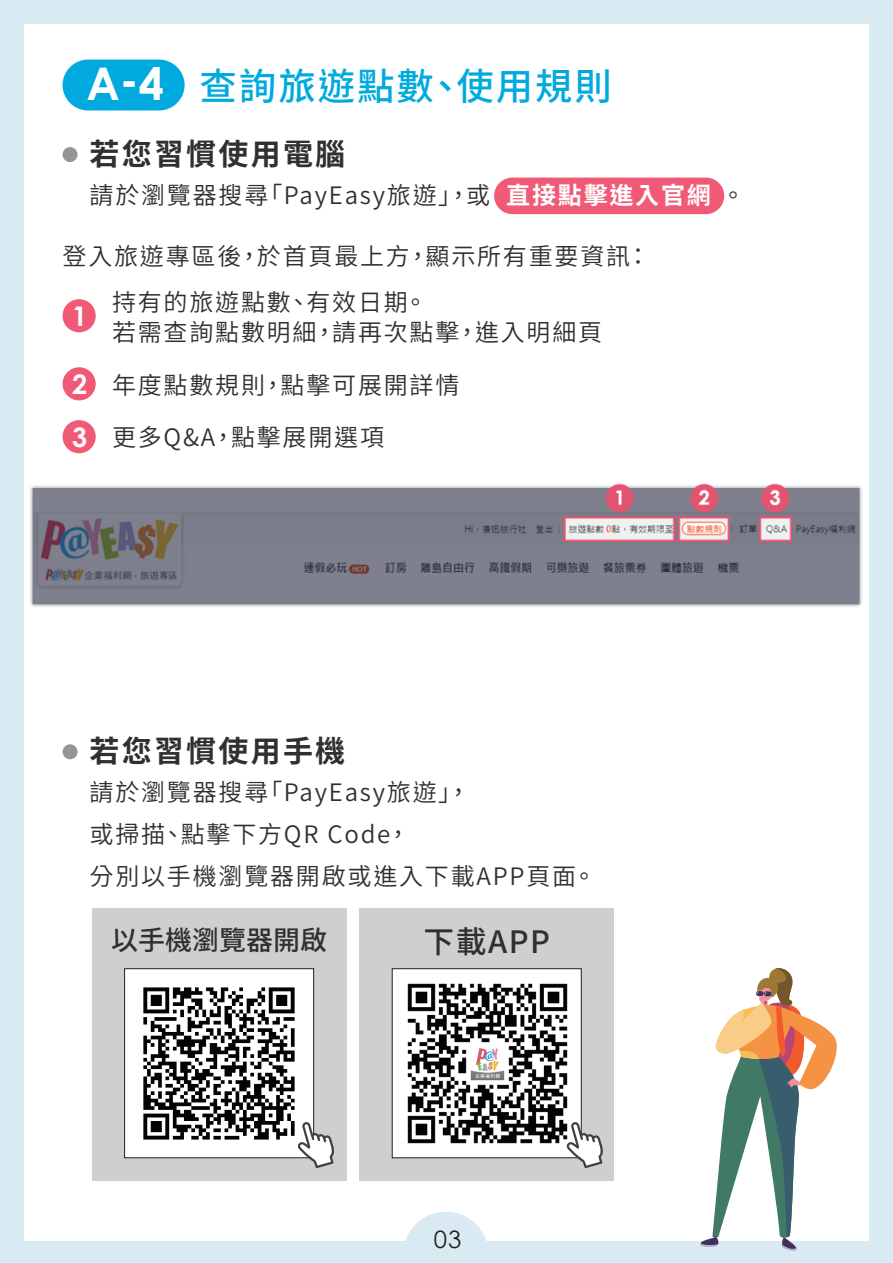
<style>
.page{position:relative;width:893px;height:1263px;background:#d9eaf2}
.page>*{position:absolute;margin:0;border:0;box-sizing:border-box;transform-origin:0 0}
.t1{font:500 37.5px "Noto Sans CJ Ktc";letter-spacing:.05em;color:#00aade}
.t2{font:500 30.75px "Noto Sans CJ Ktc";letter-spacing:.05em;color:#312f30}
.t3{font:700 30px "Noto Sans CJ Ktc";letter-spacing:.075em;color:#312f30}
.t4{font:500 27px "Noto Sans CJ Ktc";color:#312f30}
.t5{font:700 27px/52.9px "Century Gothic";color:#fff}
.t6{font:600 24px/42px "Noto Sans CJ Ktc";letter-spacing:.075em;color:#312f30}
.t7{font:24px "Century Gothic";color:#231f20}
.s1{font-family:"Century Gothic";font-weight:700;font-size:45px;color:#fff}
.s2{font-weight:700;color:#fff}
</style>
<div class="page">
<div style="left:24px;top:24px;width:845px;height:1217px;background:#fff"></div>
<svg style="left:405px;top:1212px;width:81px;height:29px"></svg>
<div style="left:494px;top:178px;width:230px;height:36px;background:#f05a76;border-radius:18px"></div>
<div style="left:92px;top:908px;width:254px;height:272px;background:#d1ced1"></div>
<div style="left:124px;top:968px;width:190px;height:190px;background:#fff;border:1px solid #231f20"></div>
<div style="left:359px;top:908px;width:255px;height:272px;background:#d1ced1"></div>
<div style="left:392px;top:968px;width:190px;height:190px;background:#fff;border:1px solid #231f20"></div>
<div style="left:63px;top:147px;width:15px;height:15px;background:#939598;border-radius:50%"></div>
<div style="left:63px;top:60px;width:122px;height:50px;background:#00aade;border-radius:25px"></div>
<div style="left:63px;top:744px;width:15px;height:15px;background:#939598;border-radius:50%"></div>
<svg style="left:700px;top:968px;width:137px;height:283px"></svg>
<img style="left:143px;top:987px;width:155px;height:159px">
<img style="left:407px;top:983px;width:161px;height:163px">
<img style="left:30px;top:483px;width:832px;height:124px">
<svg style="left:298px;top:1121px;width:36px;height:47px"></svg>
<svg style="left:567px;top:1121px;width:36px;height:47px"></svg>
<div style="left:63px;top:299px;width:33px;height:33px;background:#f05a76;border-radius:50%"></div>
<div style="left:63px;top:367px;width:33px;height:33px;background:#f05a76;border-radius:50%"></div>
<div style="left:63px;top:420px;width:33px;height:33px;background:#f05a76;border-radius:50%"></div>
<h1 class="t1" style="left:87px;top:66px;width:527px"><span class="s1">A-4</span> 查詢旅遊點數、使用規則</h1>
<p class="t3" style="left:90px;top:137px;width:257px">若您習慣使用電腦</p>
<p class="t6" style="left:90px;top:175px;width:657px">請於瀏覽器搜尋「PayEasy旅遊」，或 <span class="s2">直接點擊進入官網</span> 。</p>
<p class="t6" style="left:112px;top:234px;width:539px;line-height:45.9px;text-indent:-49px">登入旅遊專區後，於首頁最上方，顯示所有重要資訊：持有的旅遊點數、有效日期。</p>
<p class="t6" style="left:112px;top:307px;width:525px;line-height:52.5px">若需查詢點數明細，請再次點擊，進入明細頁 　年度點數規則，點擊可展開詳情 　<br>更多Q&amp;A，點擊展開選項</p>
<p class="t5" style="left:72px;top:288px;width:17px">1</p>
<p class="t5" style="left:72px;top:356px;width:17px">2<br>3</p>
<p class="t3" style="left:90px;top:734px;width:257px">若您習慣使用手機</p>
<p class="t6" style="left:90px;top:772px;width:508px">請於瀏覽器搜尋「PayEasy旅遊」，<br>或掃描、點擊下方QR Code，<br>分別以手機瀏覽器開啟或進入下載APP頁面。</p>
<p class="t4" style="left:111px;top:925px;width:218px">以手機瀏覽器開啟</p>
<p class="t2" style="left:423px;top:924px;width:128px">下載APP</p>
<p class="t7" style="left:434px;top:1222px;width:29px">03</p>
</div>
